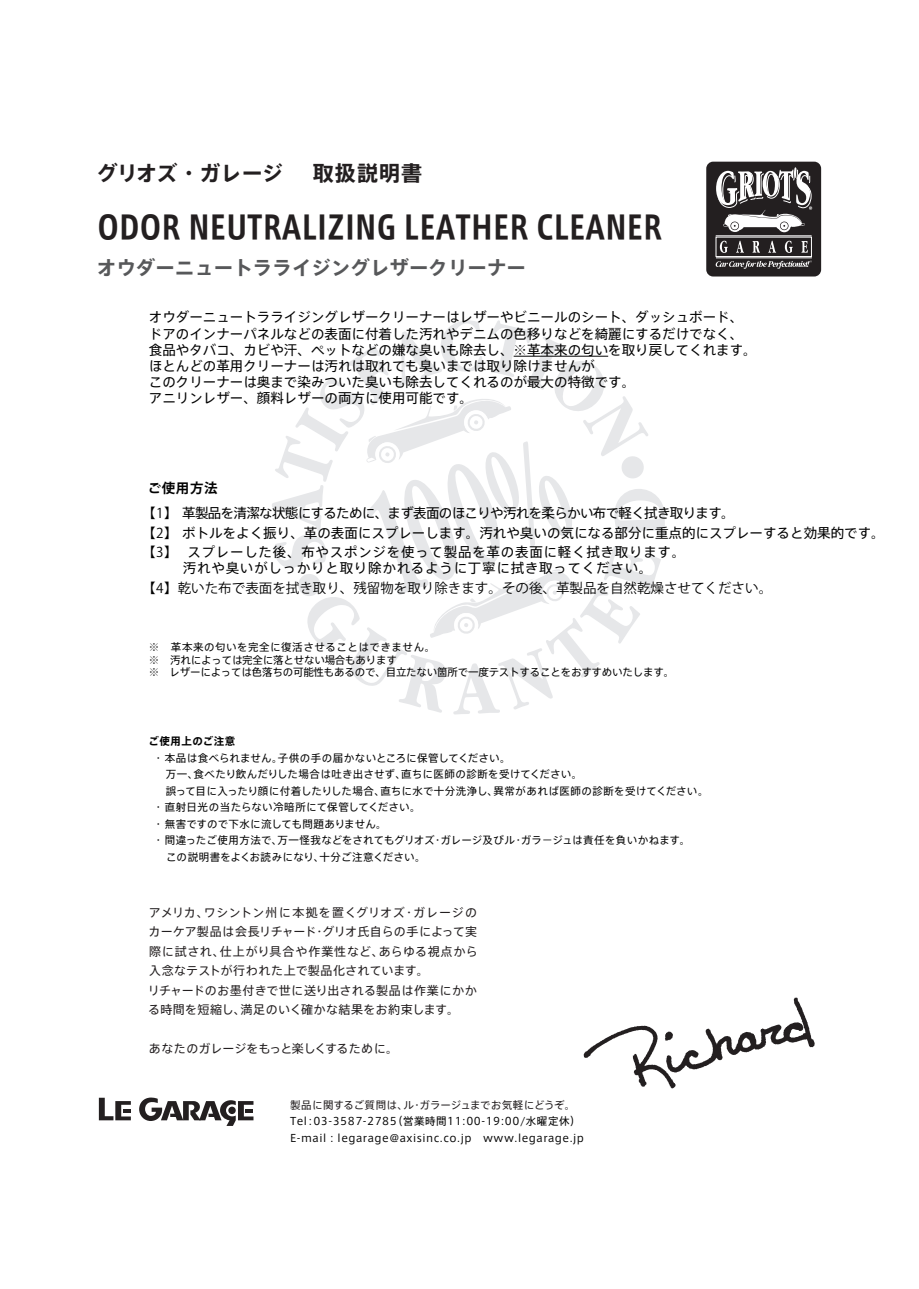
<style>
.page{position:relative;width:919px;height:1289px;background:#fff}
.page>*{position:absolute;margin:0;border:0;box-sizing:border-box;transform-origin:0 0}
.t1{font:700 31.95px "Axis Cond Std";letter-spacing:.025em;color:#231f20}
.t2{font:700 21px "Axis Std";letter-spacing:.005em;color:#231f20}
.t3{font:700 19.5px "Axis Std";color:#57585a}
.t4{font:13.5px/16.2px "Axis Std";color:#030303}
.t5{font:13.5px "Axis Std";letter-spacing:.055em;color:#030303}
.t6{font:13.5px "Koz Go Pr 6 N";color:#030303}
.t7{font:13.5px "Axis Std";letter-spacing:-.05em;color:#030303}
.t8{font:700 13.5px "Koz Go Pr 6 N";letter-spacing:.05em;color:#030303}
.t9{font:12px/19.5px "Axis Std";letter-spacing:.02em;color:#231f20}
.t10{font:12px "Axis Std";color:#231f20}
.t11{font:10.5px "Axis Std";letter-spacing:.02em;color:#030303}
.t12{font:10.5px/12.6px "Axis Std";letter-spacing:-.02em;color:#030303}
.t13{font:10.5px/16.5px "Axis Std";letter-spacing:.05em;color:#030303}
.t14{font:10.5px "Axis Std";color:#231f20}
.t15{font:700 10.5px "Axis Std";letter-spacing:.05em;color:#030303}
.s1{font-family:"Koz Go Pr 6 N"}
</style>
<div class="page">
<svg style="left:272px;top:320px;width:393px;height:394px"></svg>
<div style="left:706px;top:162px;width:115px;height:114px;background:#231f20;border-radius:7px"></div>
<svg style="left:719px;top:241px;width:8px;height:12px"></svg>
<svg style="left:736px;top:241px;width:8px;height:12px"></svg>
<svg style="left:752px;top:241px;width:8px;height:12px"></svg>
<svg style="left:768px;top:241px;width:8px;height:12px"></svg>
<svg style="left:784px;top:241px;width:8px;height:12px"></svg>
<svg style="left:801px;top:241px;width:6px;height:12px"></svg>
<div style="left:715px;top:237px;width:96px;height:20px;border:1px solid #fff"></div>
<hr style="left:716px;top:257px;width:95px;height:1px;background:#fff">
<hr style="left:715px;top:235px;width:96px;height:1px;background:#fff">
<svg style="left:716px;top:167px;width:96px;height:65px"></svg>
<svg style="left:715px;top:260px;width:96px;height:9px"></svg>
<svg style="left:583px;top:997px;width:231px;height:91px"></svg>
<svg style="left:99px;top:1097px;width:32px;height:23px"></svg>
<svg style="left:139px;top:1097px;width:114px;height:28px"></svg>
<hr style="left:513px;top:356px;width:95px;height:1px;background:#030303">
<h2 class="t2" style="left:97px;top:157px;width:327px">グリオズ・ガレージ　 取扱説明書</h2>
<h1 class="t1" style="left:98px;top:204px;width:565px">ODOR NEUTRALIZING LEATHER CLEANER</h1>
<h3 class="t3" style="left:97px;top:252px;width:431px">オウダーニュートラライジングレザークリーナー</h3>
<p class="t4" style="left:149px;top:308px;width:609px">オウダーニュートラライジングレザークリーナーはレザーやビニールのシート、ダッシュボード、ドアのインナーパネルなどの表面に付着した汚れやデニムの色移りなどを綺麗にするだけでなく、食品やタバコ、カビや汗、ペットなどの嫌な臭いも除去し、※革本来の匂いを取り戻してくれます。ほとんどの革用クリーナーは汚れは取れても臭いまでは取り除けませんが<br>このクリーナーは奥まで染みついた臭いも除去してくれるのが最大の特徴です。<br>アニリンレザー、顔料レザーの両方に使用可能です。</p>
<p class="t8" style="left:148px;top:480px;width:71px">ご使用方法</p>
<p class="t7" style="left:142px;top:503px;width:594px"><span class="s1">【1】</span>革製品を清潔な状態にするために、まず表面のほこりや汚れを柔らかい布で軽く拭き取ります。</p>
<p class="t4" style="left:142px;top:523px;width:743px"><span class="s1">【2】</span>ボトルをよく振り、革の表面にスプレーします。汚れや臭いの気になる部分に重点的にスプレーすると効果的です。</p>
<p class="t5" style="left:187px;top:542px;width:499px">スプレーした後、布やスポンジを使って製品を革の表面に軽く拭き取ります。</p>
<p class="t5" style="left:183px;top:558px;width:471px">汚れや臭いがしっかりと取り除かれるように丁寧に拭き取ってください。</p>
<p class="t6" style="left:142px;top:544px;width:37px">【3】</p>
<p class="t6" style="left:142px;top:580px;width:631px">【4】乾いた布で表面を拭き取り、残留物を取り除きます。その後、革製品を自然乾燥させてください。</p>
<p class="t12" style="left:149px;top:640px;width:526px">※　革本来の匂いを完全に復活させることはできません。<br>※ 汚れによっては完全に落とせない場合もあります<br>※　レザーによっては色落ちの可能性もあるので、目立たない箇所で一度テストすることをおすすめいたします。</p>
<p class="t15" style="left:148px;top:733px;width:89px">ご使用上のご注意</p>
<p class="t11" style="left:153px;top:750px;width:359px">・ 本品は食べられません。子供の手の届かないところに保管してください。</p>
<p class="t11" style="left:166px;top:766px;width:418px">万一、食べたり飲んだりした場合は吐き出させず、直ちに医師の診断を受けてください。</p>
<p class="t11" style="left:166px;top:783px;width:544px">誤って目に入ったり顔に付着したりした場合、直ちに水で十分洗浄し、異常があれば医師の診断を受けてください。</p>
<p class="t11" style="left:153px;top:799px;width:269px">・ 直射日光の当たらない冷暗所にて保管してください。</p>
<p class="t11" style="left:153px;top:816px;width:235px">・ 無害ですので下水に流しても問題ありません。</p>
<p class="t11" style="left:153px;top:832px;width:539px">・ 間違ったご使用方法で、万一怪我などをされてもグリオズ・ガレージ及びル・ガラ－ジュは責任を負いかねます。</p>
<p class="t11" style="left:149px;top:848px;width:278px">　 この説明書をよくお読みになり、十分ご注意ください。</p>
<p class="t9" style="left:148px;top:901px;width:331px">アメリカ、ワシントン州に本拠を置くグリオズ・ガレージのカーケア製品は会長リチャード・グリオ氏自らの手によって実際に試され、仕上がり具合や作業性など、あらゆる視点から入念なテストが行われた上で製品化されています。<br>リチャードのお墨付きで世に送り出される製品は作業にかかる時間を短縮し、満足のいく確かな結果をお約束します。</p>
<p class="t10" style="left:149px;top:1039px;width:251px">あなたのガレージをもっと楽しくするために。</p>
<p class="t14" style="left:290px;top:1096px;width:287px">製品に関するご質問は、ル・ガラージュまでお気軽にどうぞ。</p>
<p class="t13" style="left:290px;top:1112px;width:295px">Tel：03-3587-2785（営業時間11:00-19:00/水曜定休）<br>E-mail : legarage@axisinc.co.jp　www.legarage.jp</p>
</div>
